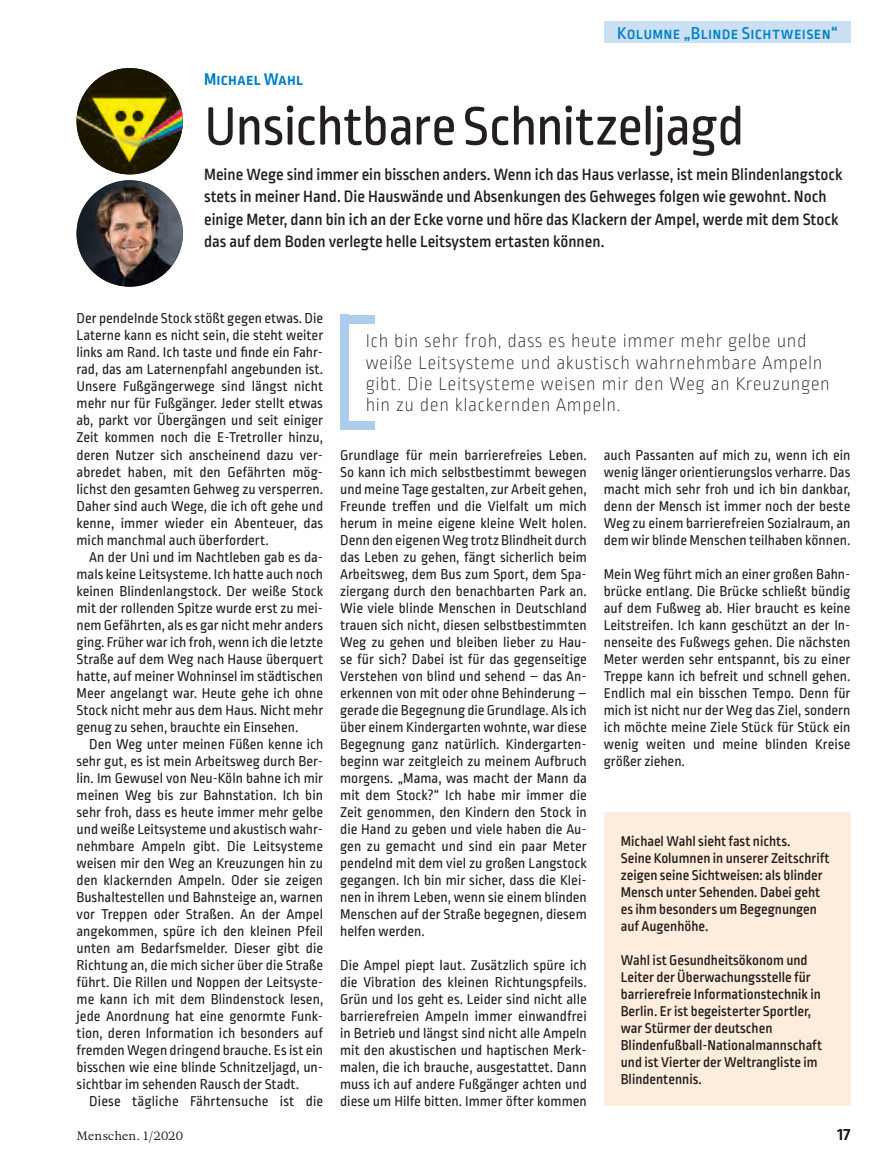
<style>
.page{position:relative;width:893px;height:1170px;background:#fff}
.page>*{position:absolute;margin:0;border:0;box-sizing:border-box;transform-origin:0 0}
.t1{font:57px "Ropa Soft Pro";letter-spacing:-.015em;color:#231f20}
.t2{font:200 19.5px/21.3px "Ropa Soft Pro";letter-spacing:.03em;color:#231f20}
.t3{font:500 18px "Ropa Soft SC Pro";letter-spacing:.015em;color:#0080c5}
.t4{font:700 18px "Ropa Soft SC Pro";letter-spacing:.015em;color:#0080c5}
.t5{font:500 18px "Ropa Soft Pro";color:#231f20}
.t6{font:500 17.25px/22.5px "Ropa Soft Pro";color:#231f20}
.t7{font:15px/17px "Ropa Soft Pro";color:#231f20;text-align:justify}
.t8{font:500 15px/17px "Ropa Soft Pro";color:#231f20}
.t9{font:12px "Adriane Text";letter-spacing:.015em;color:#231f20}
</style>
<div class="page">
<div style="left:604px;top:21px;width:246px;height:22px;background:#cbe0f3"></div>
<img style="left:77px;top:68px;width:106px;height:106px;border-radius:53px">
<img style="left:77px;top:180px;width:106px;height:106px;border-radius:53px">
<div style="left:604px;top:812px;width:246px;height:294px;background:#feeddc"></div>
<div style="left:340px;top:315px;width:9px;height:113px;background:#accdeb"></div>
<div style="left:340px;top:315px;width:34px;height:8px;background:#accdeb"></div>
<div style="left:340px;top:421px;width:34px;height:8px;background:#accdeb"></div>
<p class="t3" style="left:617px;top:23px;width:222px">Kolumne „Blinde Sichtweisen“</p>
<p class="t4" style="left:204px;top:69px;width:100px">Michael Wahl</p>
<h1 class="t1" style="left:204px;top:95px;width:542px">Unsichtbare Schnitzeljagd</h1>
<p class="t6" style="left:204px;top:164px;width:640px">Meine Wege sind immer ein bisschen anders. Wenn ich das Haus verlasse, ist mein Blindenlangstock stets in meiner Hand. Die Hauswände und Absenkungen des Gehweges folgen wie gewohnt. Noch einige Meter, dann bin ich an der Ecke vorne und höre das Klackern der Ampel, werde mit dem Stock das auf dem Boden verlegte helle Leitsystem ertasten können.</p>
<p class="t7" style="left:77px;top:311px;width:248px">Der pendelnde Stock stößt gegen etwas. Die Laterne kann es nicht sein, die steht weiter links am Rand. Ich taste und finde ein Fahr&shy;rad, das am Laternenpfahl angebunden ist.<br>Unsere Fußgängerwege sind längst nicht mehr nur für Fußgänger. Jeder stellt etwas ab, parkt vor Übergängen und seit einiger Zeit kommen noch die E-Tretroller hinzu, deren Nutzer sich anscheinend dazu ver&shy;abredet haben, mit den Gefährten mög&shy;lichst den gesamten Gehweg zu versperren.<br>Daher sind auch Wege, die ich oft gehe und kenne, immer wieder ein Abenteuer, das mich manchmal auch überfordert.</p>
<p class="t7" style="left:77px;top:549px;width:248px;text-indent:13px">An der Uni und im Nachtleben gab es da&shy;mals keine Leitsysteme. Ich hatte auch noch keinen Blindenlangstock. Der weiße Stock mit der rollenden Spitze wurde erst zu mei&shy;nem Gefährten, als es gar nicht mehr anders ging. Früher war ich froh, wenn ich die letzte Straße auf dem Weg nach Hause überquert hatte, auf meiner Wohninsel im städtischen Meer angelangt war. Heute gehe ich ohne Stock nicht mehr aus dem Haus. Nicht mehr genug zu sehen, brauchte ein Einsehen.</p>
<p class="t7" style="left:77px;top:736px;width:248px;text-indent:13px">Den Weg unter meinen Füßen kenne ich sehr gut, es ist mein Arbeitsweg durch Ber&shy;lin. Im Gewusel von Neu-Köln bahne ich mir meinen Weg bis zur Bahnstation. Ich bin sehr froh, dass es heute immer mehr gelbe und weiße Leitsysteme und akustisch wahr&shy;nehmbare Ampeln gibt. Die Leitsysteme weisen mir den Weg an Kreuzungen hin zu den klackernden Ampeln. Oder sie zeigen Bushaltestellen und Bahnsteige an, warnen vor Treppen oder Straßen. An der Ampel angekommen, spüre ich den kleinen Pfeil unten am Bedarfsmelder. Dieser gibt die Richtung an, die mich sicher über die Straße führt. Die Rillen und Noppen der Leitsyste&shy;me kann ich mit dem Blindenstock lesen, jede Anordnung hat eine genormte Funk&shy;tion, deren Information ich besonders auf fremden Wegen dringend brauche. Es ist ein bisschen wie eine blinde Schnitzeljagd, un&shy;sichtbar im sehenden Rausch der Stadt.</p>
<p class="t7" style="left:89px;top:1093px;width:235px">Diese tägliche Fährtensuche ist die</p>
<h2 class="t2" style="left:366px;top:332px;width:466px">Ich bin sehr froh, dass es heute immer mehr gelbe und weiße Leitsysteme und akustisch wahrnehmbare Ampeln gibt. Die Leitsysteme weisen mir den Weg an Kreuzungen hin zu den klackernden Ampeln.</h2>
<p class="t7" style="left:340px;top:447px;width:248px">Grundlage für mein barrierefreies Leben.<br>So kann ich mich selbstbestimmt bewegen und meine Tage gestalten, zur Arbeit gehen, Freunde treffen und die Vielfalt um mich herum in meine eigene kleine Welt holen.<br>Denn den eigenen Weg trotz Blindheit durch das Leben zu gehen, fängt sicherlich beim Arbeitsweg, dem Bus zum Sport, dem Spa&shy;ziergang durch den benachbarten Park an.<br>Wie viele blinde Menschen in Deutschland trauen sich nicht, diesen selbstbestimmten Weg zu gehen und bleiben lieber zu Hau&shy;se für sich? Dabei ist für das gegenseitige Verstehen von blind und sehend – das An&shy;erkennen von mit oder ohne Behinderung – gerade die Begegnung die Grundlage. Als ich über einem Kindergarten wohnte, war diese Begegnung ganz natürlich. Kindergarten&shy;beginn war zeitgleich zu meinem Aufbruch morgens. „Mama, was macht der Mann da mit dem Stock?“ Ich habe mir immer die Zeit genommen, den Kindern den Stock in die Hand zu geben und viele haben die Au&shy;gen zu gemacht und sind ein paar Meter pendelnd mit dem viel zu großen Langstock gegangen. Ich bin mir sicher, dass die Klei&shy;nen in ihrem Leben, wenn sie einem blinden Menschen auf der Straße begegnen, diesem helfen werden.</p>
<p class="t7" style="left:340px;top:957px;width:248px">Die Ampel piept laut. Zusätzlich spüre ich die Vibration des kleinen Richtungspfeils.<br>Grün und los geht es. Leider sind nicht alle barrierefreien Ampeln immer einwandfrei in Betrieb und längst sind nicht alle Ampeln mit den akustischen und haptischen Merk&shy;malen, die ich brauche, ausgestattet. Dann muss ich auf andere Fußgänger achten und diese um Hilfe bitten. Immer öfter kommen</p>
<p class="t7" style="left:604px;top:447px;width:248px">auch Passanten auf mich zu, wenn ich ein wenig länger orientierungslos verharre. Das macht mich sehr froh und ich bin dankbar, denn der Mensch ist immer noch der beste Weg zu einem barrierefreien Sozialraum, an dem wir blinde Menschen teilhaben können.</p>
<p class="t7" style="left:604px;top:566px;width:248px">Mein Weg führt mich an einer großen Bahn&shy;brücke entlang. Die Brücke schließt bündig auf dem Fußweg ab. Hier braucht es keine Leitstreifen. Ich kann geschützt an der In&shy;nenseite des Fußwegs gehen. Die nächsten Meter werden sehr entspannt, bis zu einer Treppe kann ich befreit und schnell gehen.<br>Endlich mal ein bisschen Tempo. Denn für mich ist nicht nur der Weg das Ziel, sondern ich möchte meine Ziele Stück für Stück ein wenig weiten und meine blinden Kreise größer ziehen.</p>
<p class="t8" style="left:621px;top:833px;width:210px">Michael Wahl sieht fast nichts.<br>Seine Kolumnen in unserer Zeitschrift zeigen seine Sichtweisen: als blinder<br>Mensch unter Sehenden. Dabei geht es ihm besonders um Begegnungen auf Augenhöhe.</p>
<p class="t8" style="left:621px;top:952px;width:203px">Wahl ist Gesundheitsökonom und Leiter der Überwachungsstelle für barrierefreie Informationstechnik in Berlin. Er ist begeisterter Sportler, war Stürmer der deutschen Blindenfußball-Nationalmannschaft und ist Vierter der Weltrangliste im Blindentennis.</p>
<p class="t9" style="left:77px;top:1127px;width:108px">Menschen. 1/2020</p>
<p class="t5" style="left:837px;top:1124px;width:14px">17</p>
</div>
